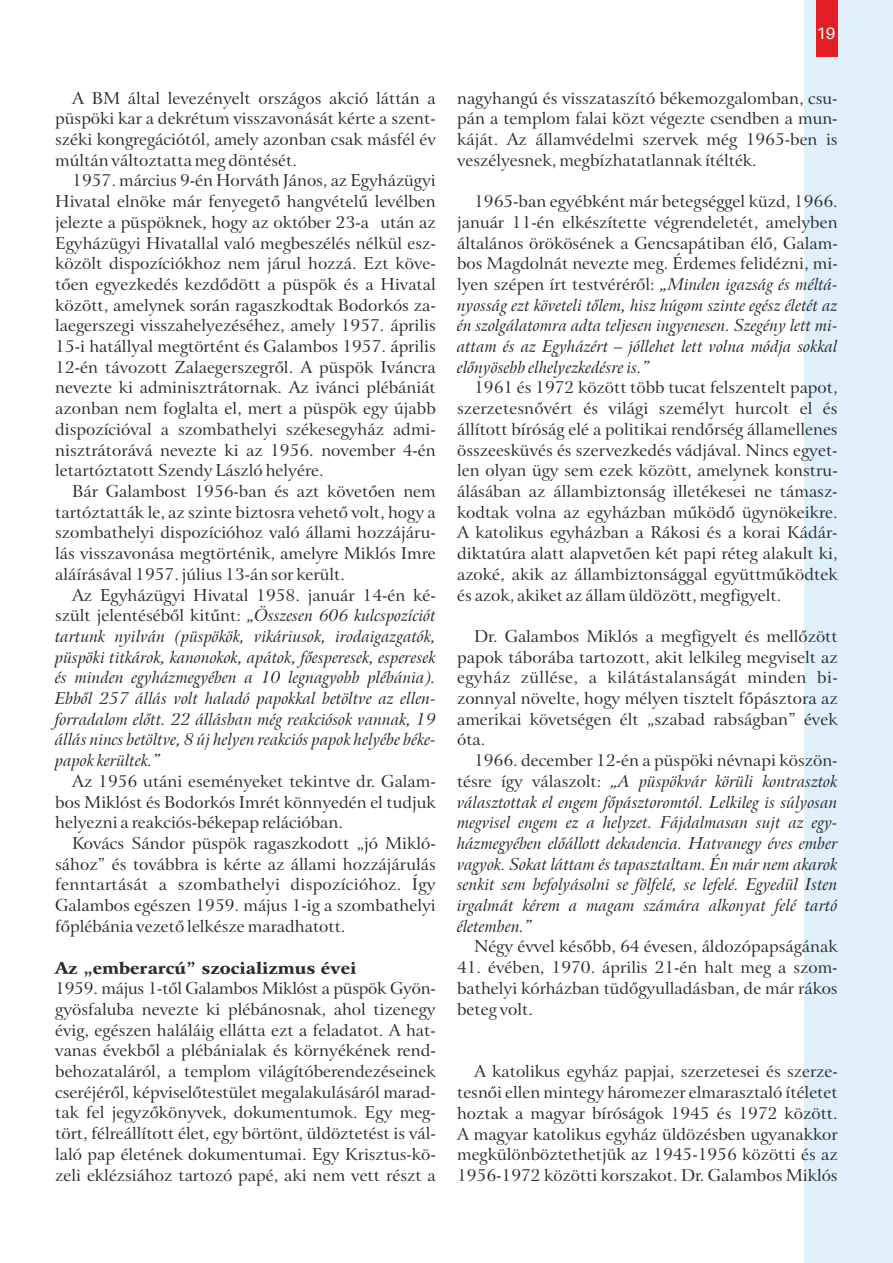
<style>
.page{position:relative;width:893px;height:1263px;background:#fff}
.page>*{position:absolute;margin:0;border:0;box-sizing:border-box;transform-origin:0 0}
.t1{font:16.5px/20.7px "H Bitstream Arrus BT";color:#2b2a29;text-align:justify}
.t2{font:16.5px/20.7px "H Bitstream Arrus BT Italic";color:#2b2a29;text-align:justify}
.t3{font:16.5px "H Bitstream Arrus Blk BT";color:#2b2a29}
.t4{font:16.5px "Aileron";color:#fefefe}
.s1{font-family:"H Bitstream Arrus BT"}
.s2{font-family:"H Bitstream Arrus BT Italic"}
</style>
<div class="page">
<div style="left:804px;top:0;width:89px;height:1263px;background:#dff0fb"></div>
<div style="left:816px;top:0;width:21px;height:57px;background:#e31e24"></div>
<p class="t4" style="left:816px;top:26px;width:21px">19</p>
<p class="t1" style="left:55px;top:89px;width:382px;text-indent:17px">A BM által levezényelt országos akció láttán a püspöki kar a dekrétum visszavonását kérte a szent&shy;széki kongregációtól, amely azonban csak másfél év múltán változtatta meg döntését.</p>
<p class="t1" style="left:55px;top:172px;width:382px;text-indent:17px">1957. március 9-én Horváth János, az Egyházügyi Hivatal elnöke már fenyegető hangvételű levélben jelezte a püspöknek, hogy az október 23-a után az Egyházügyi Hivatallal való megbeszélés nélkül esz&shy;közölt dispozíciókhoz nem járul hozzá. Ezt köve&shy;tően egyezkedés kezdődött a püspök és a Hivatal között, amelynek során ragaszkodtak Bodorkós za&shy;laegerszegi visszahelyezéséhez, amely 1957. április 15-i hatállyal megtörtént és Galambos 1957. április 12-én távozott Zalaegerszegről. A püspök Iváncra nevezte ki adminisztrátornak. Az ivánci plébániát azonban nem foglalta el, mert a püspök egy újabb dispozícióval a szombathelyi székesegyház admi&shy;nisztrátorává nevezte ki az 1956. november 4-én letartóztatott Szendy László helyére.</p>
<p class="t1" style="left:55px;top:482px;width:382px;text-indent:17px">Bár Galambost 1956-ban és azt követően nem tartóztatták le, az szinte biztosra vehető volt, hogy a szombathelyi dispozícióhoz való állami hozzájáru&shy;lás visszavonása megtörténik, amelyre Miklós Imre aláírásával 1957. július 13-án sor került.</p>
<p class="t1" style="left:72px;top:586px;width:365px">Az Egyházügyi Hivatal 1958. január 14-én ké-</p>
<p class="t2" style="left:55px;top:606px;width:382px"><span class="s1">szült jelentéséből kitűnt:</span> „Összesen 606 kulcspozíciót tartunk nyilván (püspökök, vikáriusok, irodaigazgatók, püspöki titkárok, kanonokok, apátok, főesperesek, esperesek és minden egyházmegyében a 10 legnagyobb plébánia).<br>Ebből 257 állás volt haladó papokkal betöltve az ellen&shy;forradalom előtt. 22 állásban még reakciósok vannak, 19 állás nincs betöltve, 8 új helyen reakciós papok helyébe béke&shy;papok kerültek.”</p>
<p class="t1" style="left:55px;top:772px;width:382px;text-indent:17px">Az 1956 utáni eseményeket tekintve dr. Galam&shy;bos Miklóst és Bodorkós Imrét könnyedén el tudjuk helyezni a reakciós-békepap relációban.</p>
<p class="t1" style="left:55px;top:834px;width:382px;text-indent:17px">Kovács Sándor püspök ragaszkodott „jó Mikló&shy;sához” és továbbra is kérte az állami hozzájárulás fenntartását a szombathelyi dispozícióhoz. Így Galambos egészen 1959. május 1-ig a szombathelyi főplébánia vezető lelkésze maradhatott.</p>
<p class="t3" style="left:55px;top:961px;width:303px">Az „emberarcú” szocializmus évei</p>
<p class="t1" style="left:55px;top:979px;width:382px">1959. május 1-től Galambos Miklóst a püspök Gyön&shy;gyösfaluba nevezte ki plébánosnak, ahol tizenegy évig, egészen haláláig ellátta ezt a feladatot. A hat&shy;vanas évekből a plébánialak és környékének rend&shy;behozataláról, a templom világítóberendezéseinek cseréjéről, képviselőtestület megalakulásáról marad&shy;tak fel jegyzőkönyvek, dokumentumok. Egy meg&shy;tört, félreállított élet, egy börtönt, üldöztetést is vál&shy;laló pap életének dokumentumai. Egy Krisztus-kö&shy;zeli eklézsiához tartozó papé, aki nem vett részt a</p>
<p class="t1" style="left:457px;top:89px;width:382px">nagyhangú és visszataszító békemozgalomban, csu&shy;pán a templom falai közt végezte csendben a mun&shy;káját. Az államvédelmi szervek még 1965-ben is veszélyesnek, megbízhatatlannak ítélték.</p>
<p class="t1" style="left:457px;top:192px;width:382px;text-indent:17px">1965-ban egyébként már betegséggel küzd, 1966. január 11-én elkészítette végrendeletét, amelyben általános örökösének a Gencsapátiban élő, Galam&shy;bos Magdolnát nevezte meg. Érdemes felidézni, mi&shy;lyen szépen írt testvéréről: <span class="s2">„Minden igazság és méltá-</span></p>
<p class="t2" style="left:457px;top:296px;width:382px">nyosság ezt követeli tőlem, hisz húgom szinte egész életét az én szolgálatomra adta teljesen ingyenesen. Szegény lett mi&shy;attam és az Egyházért – jóllehet lett volna módja sokkal előnyösebb elhelyezkedésre is.”</p>
<p class="t1" style="left:457px;top:379px;width:382px;text-indent:17px">1961 és 1972 között több tucat felszentelt papot, szerzetesnővért és világi személyt hurcolt el és állított bíróság elé a politikai rendőrség államellenes összeesküvés és szervezkedés vádjával. Nincs egyet&shy;len olyan ügy sem ezek között, amelynek konstru&shy;álásában az állambiztonság illetékesei ne támasz&shy;kodtak volna az egyházban működő ügynökeikre.<br>A katolikus egyházban a Rákosi és a korai Kádár&shy;diktatúra alatt alapvetően két papi réteg alakult ki, azoké, akik az állambiztonsággal együttműködtek és azok, akiket az állam üldözött, megfigyelt.</p>
<p class="t1" style="left:457px;top:627px;width:382px;text-indent:17px">Dr. Galambos Miklós a megfigyelt és mellőzött papok táborába tartozott, akit lelkileg megviselt az egyház züllése, a kilátástalanságát minden bi&shy;zonnyal növelte, hogy mélyen tisztelt főpásztora az amerikai követségen élt „szabad rabságban” évek óta.</p>
<p class="t1" style="left:474px;top:751px;width:365px">1966. december 12-én a püspöki névnapi köszön-</p>
<p class="t2" style="left:457px;top:772px;width:382px"><span class="s1">tésre így válaszolt:</span> „A püspökvár körüli kontrasztok választottak el engem főpásztoromtól. Lelkileg is súlyosan megvisel engem ez a helyzet. Fájdalmasan sujt az egy&shy;házmegyében előállott dekadencia. Hatvanegy éves ember vagyok. Sokat láttam és tapasztaltam. Én már nem akarok senkit sem befolyásolni se fölfelé, se lefelé. Egyedül Isten irgalmát kérem a magam számára alkonyat felé tartó életemben.”</p>
<p class="t1" style="left:474px;top:938px;width:365px">Négy évvel később, 64 évesen, áldozópapságának</p>
<p class="t1" style="left:457px;top:958px;width:382px">41. évében, 1970. április 21-én halt meg a szom&shy;bathelyi kórházban tüdőgyulladásban, de már rákos beteg volt.</p>
<p class="t1" style="left:457px;top:1063px;width:382px;text-indent:17px">A katolikus egyház papjai, szerzetesei és szerze&shy;tesnői ellen mintegy háromezer elmarasztaló ítéletet hoztak a magyar bíróságok 1945 és 1972 között.<br>A magyar katolikus egyház üldözésben ugyanakkor megkülönböztethetjük az 1945-1956 közötti és az 1956-1972 közötti korszakot. Dr. Galambos Miklós</p>
</div>
